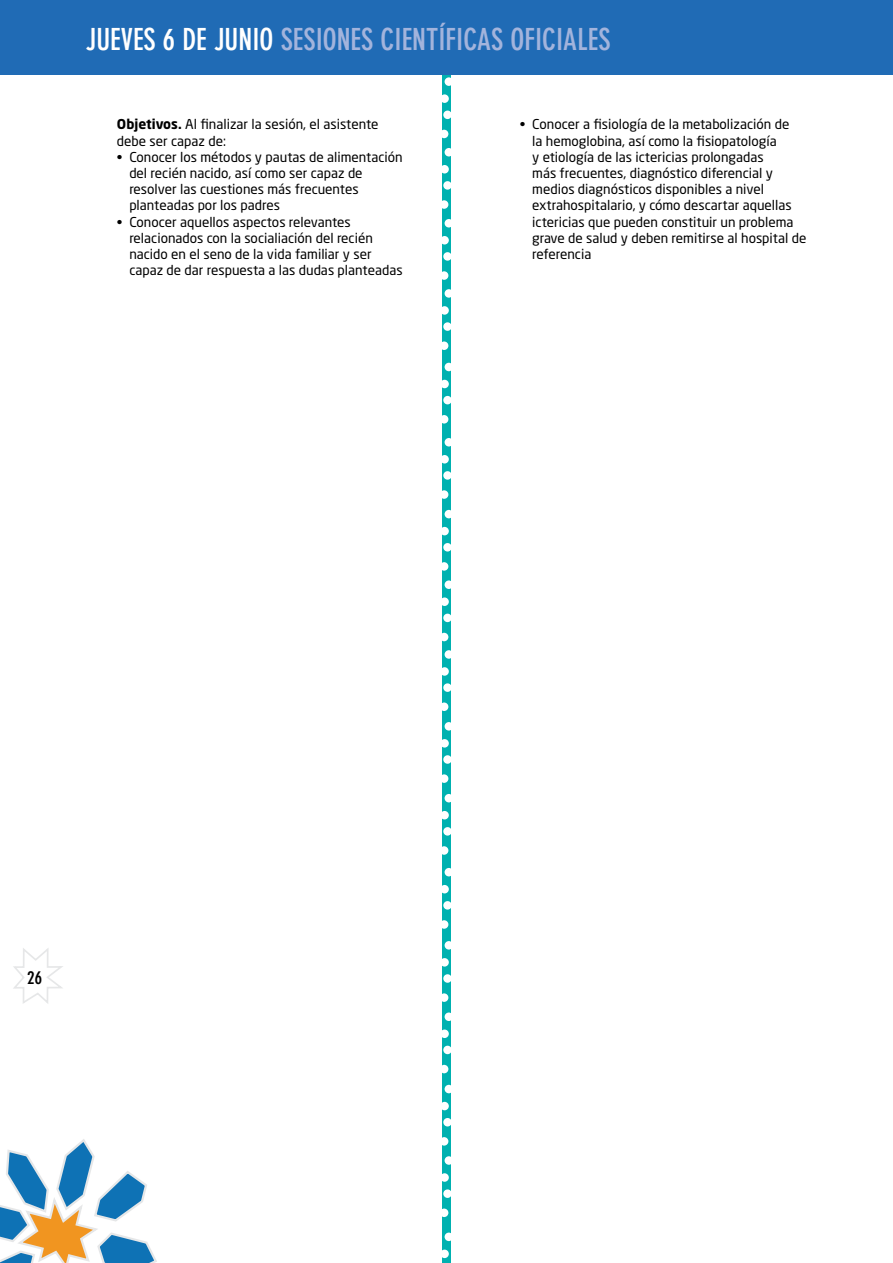
<style>
.page{position:relative;width:893px;height:1263px;background:#fff}
.page>*{position:absolute;margin:0;border:0;box-sizing:border-box;transform-origin:0 0}
.t1{font:700 condensed 30px "DIN Neuzeit Grotesk";color:#a3b4dc}
.t2{font:700 condensed 18px "DIN Neuzeit Grotesk";color:#000}
.t3{font:13.5px/16.2px "Neo Sans Std";color:#000}
.s1{color:#fff}
.s2{font-weight:700}
</style>
<div class="page">
<div style="left:443px;top:602px;width:9px;height:9px;background:#00b1b0;border-radius:50%"></div>
<div style="left:443px;top:673px;width:9px;height:9px;background:#00b1b0;border-radius:50%"></div>
<div style="left:443px;top:743px;width:9px;height:9px;background:#00b1b0;border-radius:50%"></div>
<div style="left:443px;top:817px;width:9px;height:8px;background:#00b1b0;border-radius:50%"></div>
<div style="left:443px;top:892px;width:9px;height:9px;background:#00b1b0;border-radius:50%"></div>
<div style="left:443px;top:964px;width:9px;height:8px;background:#00b1b0;border-radius:50%"></div>
<div style="left:443px;top:1035px;width:9px;height:8px;background:#00b1b0;border-radius:50%"></div>
<div style="left:443px;top:1104px;width:9px;height:9px;background:#00b1b0;border-radius:50%"></div>
<div style="left:443px;top:1176px;width:9px;height:9px;background:#00b1b0;border-radius:50%"></div>
<div style="left:442px;top:66px;width:8px;height:1197px;background:#00b1b0"></div>
<div style="left:445px;top:77px;width:8px;height:9px;background:#fff;border-radius:50%"></div>
<div style="left:440px;top:94px;width:9px;height:9px;background:#fff;border-radius:50%"></div>
<div style="left:443px;top:111px;width:9px;height:8px;background:#fff;border-radius:50%"></div>
<div style="left:440px;top:130px;width:8px;height:8px;background:#fff;border-radius:50%"></div>
<div style="left:445px;top:148px;width:8px;height:8px;background:#fff;border-radius:50%"></div>
<div style="left:440px;top:165px;width:9px;height:8px;background:#fff;border-radius:50%"></div>
<div style="left:443px;top:181px;width:9px;height:9px;background:#fff;border-radius:50%"></div>
<div style="left:440px;top:200px;width:8px;height:9px;background:#fff;border-radius:50%"></div>
<div style="left:445px;top:219px;width:8px;height:8px;background:#fff;border-radius:50%"></div>
<div style="left:440px;top:236px;width:9px;height:8px;background:#fff;border-radius:50%"></div>
<div style="left:443px;top:252px;width:9px;height:9px;background:#fff;border-radius:50%"></div>
<div style="left:440px;top:271px;width:8px;height:9px;background:#fff;border-radius:50%"></div>
<div style="left:445px;top:289px;width:8px;height:9px;background:#fff;border-radius:50%"></div>
<div style="left:440px;top:306px;width:9px;height:9px;background:#fff;border-radius:50%"></div>
<div style="left:443px;top:322px;width:9px;height:9px;background:#fff;border-radius:50%"></div>
<div style="left:440px;top:341px;width:8px;height:9px;background:#fff;border-radius:50%"></div>
<div style="left:445px;top:363px;width:8px;height:8px;background:#fff;border-radius:50%"></div>
<div style="left:440px;top:380px;width:9px;height:8px;background:#fff;border-radius:50%"></div>
<div style="left:443px;top:396px;width:9px;height:8px;background:#fff;border-radius:50%"></div>
<div style="left:440px;top:415px;width:8px;height:8px;background:#fff;border-radius:50%"></div>
<div style="left:445px;top:438px;width:8px;height:8px;background:#fff;border-radius:50%"></div>
<div style="left:440px;top:455px;width:9px;height:8px;background:#fff;border-radius:50%"></div>
<div style="left:443px;top:471px;width:9px;height:9px;background:#fff;border-radius:50%"></div>
<div style="left:440px;top:490px;width:8px;height:9px;background:#fff;border-radius:50%"></div>
<div style="left:445px;top:510px;width:8px;height:8px;background:#fff;border-radius:50%"></div>
<div style="left:440px;top:527px;width:9px;height:8px;background:#fff;border-radius:50%"></div>
<div style="left:443px;top:543px;width:9px;height:8px;background:#fff;border-radius:50%"></div>
<div style="left:440px;top:562px;width:8px;height:9px;background:#fff;border-radius:50%"></div>
<div style="left:445px;top:580px;width:8px;height:9px;background:#fff;border-radius:50%"></div>
<div style="left:440px;top:597px;width:9px;height:9px;background:#fff;border-radius:50%"></div>
<div style="left:443px;top:614px;width:9px;height:8px;background:#fff;border-radius:50%"></div>
<div style="left:440px;top:633px;width:8px;height:8px;background:#fff;border-radius:50%"></div>
<div style="left:445px;top:650px;width:8px;height:9px;background:#fff;border-radius:50%"></div>
<div style="left:440px;top:667px;width:9px;height:9px;background:#fff;border-radius:50%"></div>
<div style="left:443px;top:683px;width:9px;height:9px;background:#fff;border-radius:50%"></div>
<div style="left:440px;top:702px;width:8px;height:9px;background:#fff;border-radius:50%"></div>
<div style="left:445px;top:722px;width:8px;height:8px;background:#fff;border-radius:50%"></div>
<div style="left:440px;top:739px;width:9px;height:8px;background:#fff;border-radius:50%"></div>
<div style="left:443px;top:755px;width:9px;height:9px;background:#fff;border-radius:50%"></div>
<div style="left:440px;top:774px;width:8px;height:9px;background:#fff;border-radius:50%"></div>
<div style="left:445px;top:794px;width:8px;height:8px;background:#fff;border-radius:50%"></div>
<div style="left:440px;top:811px;width:9px;height:8px;background:#fff;border-radius:50%"></div>
<div style="left:443px;top:827px;width:9px;height:9px;background:#fff;border-radius:50%"></div>
<div style="left:440px;top:846px;width:8px;height:9px;background:#fff;border-radius:50%"></div>
<div style="left:445px;top:868px;width:8px;height:8px;background:#fff;border-radius:50%"></div>
<div style="left:440px;top:885px;width:9px;height:8px;background:#fff;border-radius:50%"></div>
<div style="left:443px;top:901px;width:9px;height:8px;background:#fff;border-radius:50%"></div>
<div style="left:440px;top:920px;width:8px;height:9px;background:#fff;border-radius:50%"></div>
<div style="left:445px;top:941px;width:8px;height:8px;background:#fff;border-radius:50%"></div>
<div style="left:440px;top:958px;width:9px;height:8px;background:#fff;border-radius:50%"></div>
<div style="left:443px;top:974px;width:9px;height:9px;background:#fff;border-radius:50%"></div>
<div style="left:440px;top:993px;width:8px;height:9px;background:#fff;border-radius:50%"></div>
<div style="left:445px;top:1012px;width:8px;height:9px;background:#fff;border-radius:50%"></div>
<div style="left:440px;top:1029px;width:9px;height:9px;background:#fff;border-radius:50%"></div>
<div style="left:443px;top:1046px;width:9px;height:8px;background:#fff;border-radius:50%"></div>
<div style="left:440px;top:1065px;width:8px;height:8px;background:#fff;border-radius:50%"></div>
<div style="left:445px;top:1085px;width:8px;height:8px;background:#fff;border-radius:50%"></div>
<div style="left:440px;top:1102px;width:9px;height:8px;background:#fff;border-radius:50%"></div>
<div style="left:443px;top:1118px;width:9px;height:8px;background:#fff;border-radius:50%"></div>
<div style="left:440px;top:1137px;width:8px;height:8px;background:#fff;border-radius:50%"></div>
<div style="left:445px;top:1156px;width:8px;height:9px;background:#fff;border-radius:50%"></div>
<div style="left:440px;top:1173px;width:9px;height:9px;background:#fff;border-radius:50%"></div>
<div style="left:443px;top:1189px;width:9px;height:9px;background:#fff;border-radius:50%"></div>
<div style="left:440px;top:1208px;width:8px;height:9px;background:#fff;border-radius:50%"></div>
<div style="left:445px;top:1232px;width:8px;height:9px;background:#fff;border-radius:50%"></div>
<div style="left:440px;top:1249px;width:9px;height:9px;background:#fff;border-radius:50%"></div>
<div style="left:0;top:0;width:893px;height:75px;background:#206bb5"></div>
<svg style="left:0;top:1139px;width:157px;height:124px"></svg>
<svg style="left:13px;top:948px;width:50px;height:56px"></svg>
<h1 class="t1" style="left:86px;top:22px;width:526px"><span class="s1">JUEVES 6 DE JUNIO</span> SESIONES CIENTÍFICAS OFICIALES</h1>
<p class="t3" style="left:117px;top:116px;width:263px"><span class="s2">Objetivos.</span> Al finalizar la sesión, el asistente debe ser capaz de:</p>
<p class="t3" style="left:129px;top:149px;width:275px;text-indent:-12px">• Conocer los métodos y pautas de alimentación del recién nacido, así como ser capaz de resolver las cuestiones más frecuentes planteadas por los padres</p>
<p class="t3" style="left:129px;top:213px;width:275px;text-indent:-12px">• Conocer aquellos aspectos relevantes relacionados con la socialiación del recién nacido en el seno de la vida familiar y ser capaz de dar respuesta a las dudas planteadas</p>
<p class="t3" style="left:532px;top:116px;width:276px;text-indent:-12px">• Conocer a fisiología de la metabolización de<br>la hemoglobina, así como la fisiopatología<br>y etiología de las ictericias prolongadas<br>más frecuentes, diagnóstico diferencial y medios diagnósticos disponibles a nivel extrahospitalario, y cómo descartar aquellas ictericias que pueden constituir un problema grave de salud y deben remitirse al hospital de referencia</p>
<h2 class="t2" style="left:27px;top:967px;width:16px">26</h2>
</div>
